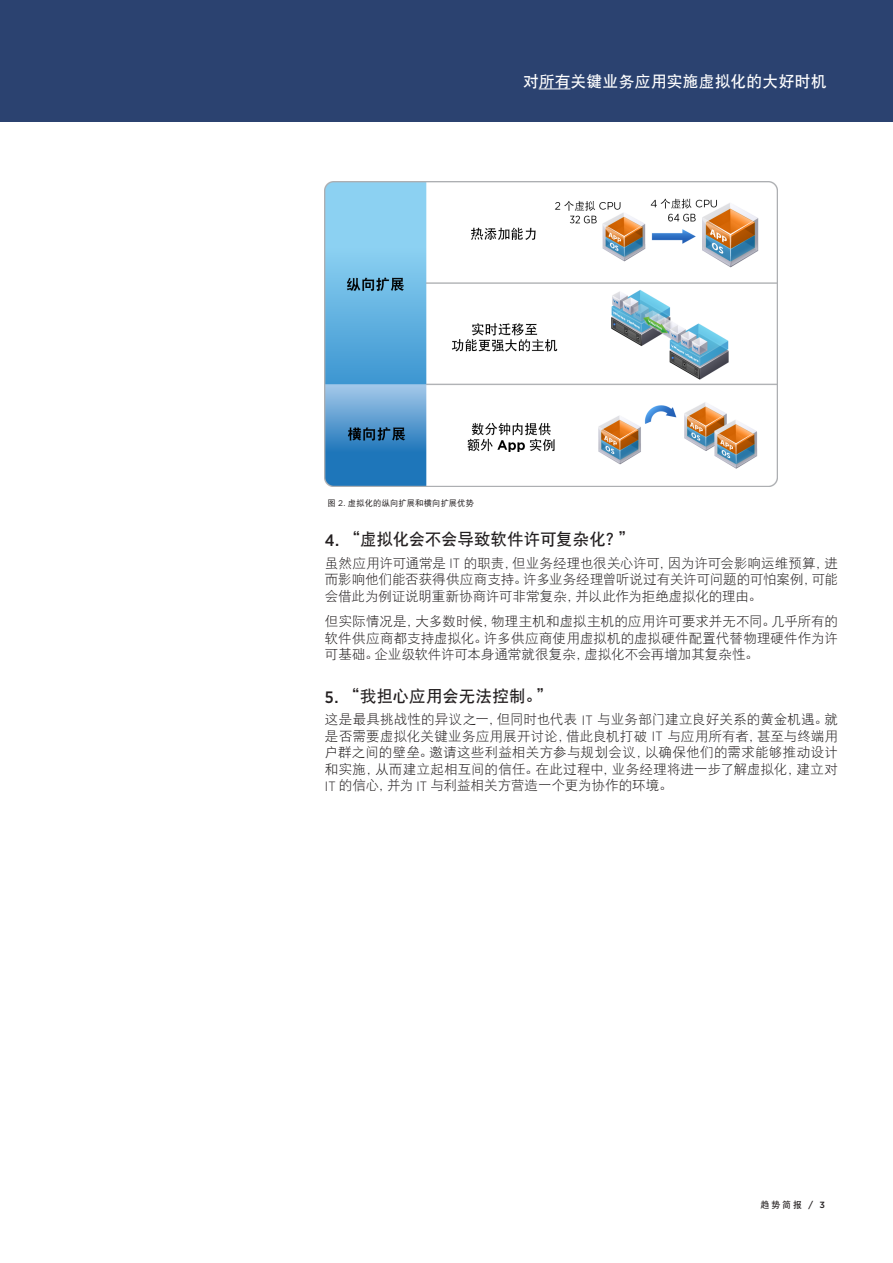
<style>
.page{position:relative;width:893px;height:1263px;background:#fff}
.page>*{position:absolute;margin:0;border:0;box-sizing:border-box;transform-origin:0 0}
.t1{font:16.5px "DFP Hei W7";letter-spacing:.005em;color:#231f20}
.t2{font:15.75px "DFP Hei W7";letter-spacing:.02em;color:#fff}
.t3{font:13.5px/16.5px "DFP Hei W3";color:#231f20;text-align:justify}
.t4{font:9px "DFP Hei W7";color:#231f20}
.t5{font:8.25px "DFP Hei W5";letter-spacing:.02em;color:#231f20}
.s1{font-family:"Gotham"}
.s2{font-family:"Gotham Narrow";font-weight:500}
.s3{font-family:"Gotham Narrow";font-weight:300}
.s4{font-family:"Gotham";font-weight:500}
</style>
<div class="page">
<div style="left:0;top:0;width:893px;height:121px;background:#2b4270"></div>
<img style="left:325px;top:181px;width:452px;height:306px">
<hr style="left:539px;top:89px;width:31px;height:1px;background:#fff">
<p class="t2" style="left:523px;top:74px;width:305px">对所有关键业务应用实施虚拟化的大好时机</p>
<p class="t5" style="left:327px;top:499px;width:148px">图 <span class="s1">2.</span> 虚拟化的纵向扩展和横向扩展优势</p>
<p class="t1" style="left:325px;top:531px;width:311px"><span class="s2">4.</span> “虚拟化会不会导致软件许可复杂化？”</p>
<p class="t3" style="left:325px;top:554px;width:514px">虽然应用许可通常是 <span class="s3">IT</span> 的职责，但业务经理也很关心许可，因为许可会影响运维预算，进而影响他们能否获得供应商支持。许多业务经理曾听说过有关许可问题的可怕案例，可能会借此为例证说明重新协商许可非常复杂，并以此作为拒绝虚拟化的理由。</p>
<p class="t3" style="left:325px;top:613px;width:515px">但实际情况是，大多数时候，物理主机和虚拟主机的应用许可要求并无不同。几乎所有的软件供应商都支持虚拟化。许多供应商使用虚拟机的虚拟硬件配置代替物理硬件作为许可基础。企业级软件许可本身通常就很复杂，虚拟化不会再增加其复杂性。</p>
<p class="t1" style="left:325px;top:688px;width:229px"><span class="s2">5.</span> “我担心应用会无法控制。”</p>
<p class="t3" style="left:325px;top:711px;width:515px">这是最具挑战性的异议之一，但同时也代表 <span class="s3">IT</span> 与业务部门建立良好关系的黄金机遇。就是否需要虚拟化关键业务应用展开讨论，借此良机打破 <span class="s3">IT</span> 与应用所有者，甚至与终端用户群之间的壁垒。邀请这些利益相关方参与规划会议，以确保他们的需求能够推动设计和实施，从而建立起相互间的信任。在此过程中，业务经理将进一步了解虚拟化，建立对<span class="s3">IT</span> 的信心，并为 <span class="s3">IT</span> 与利益相关方营造一个更为协作的环境。</p>
<p class="t4" style="left:760px;top:1200px;width:66px">趋势简报 <span class="s4">/ 3</span></p>
</div>
